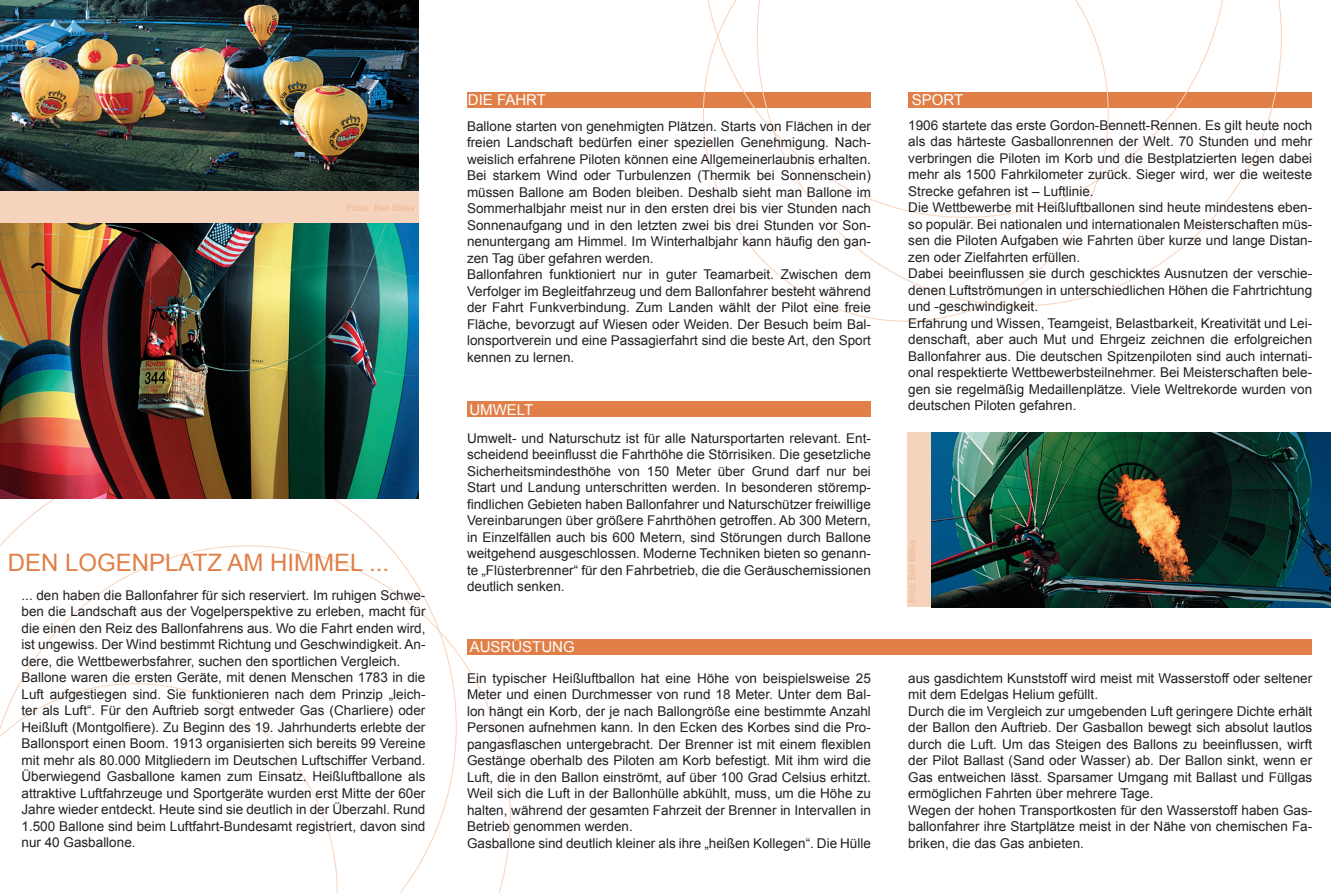
<style>
.page{position:relative;width:1331px;height:893px;background:#fff}
.page>*{position:absolute;margin:0;border:0;box-sizing:border-box;transform-origin:0 0}
.t1{font:24px "Arial";color:#e07f47}
.t2{font:15px "Arial";color:#fff}
.t3{font:13.5px/16.5px "Arial";color:#231f20}
.t4{font:9px "Arial";color:#eeb995}
</style>
<div class="page">
<div style="left:906px;top:432px;width:382px;height:175px;background:#f6d3bc"></div>
<div style="left:908px;top:92px;width:404px;height:15px;background:#e07f47"></div>
<div style="left:467px;top:639px;width:844px;height:15px;background:#e07f47"></div>
<div style="left:467px;top:402px;width:404px;height:15px;background:#e07f47"></div>
<div style="left:467px;top:92px;width:403px;height:15px;background:#e07f47"></div>
<svg style="left:703px;top:0;width:327px;height:322px"></svg>
<svg style="left:757px;top:0;width:525px;height:306px"></svg>
<div style="left:0;top:0;width:418px;height:496px;background:#f6d3bc"></div>
<svg style="left:0;top:457px;width:457px;height:436px"></svg>
<img style="left:931px;top:432px;width:400px;height:175px">
<img style="left:0;top:224px;width:418px;height:274px">
<img style="left:0;top:0;width:418px;height:191px">
<p class="t4" style="left:347px;top:202px;width:70px">Fotos: Ben Bläss</p>
<h1 class="t1" style="left:8px;top:547px;width:383px">DEN LOGENPLATZ AM HIMMEL ...</h1>
<p class="t3" style="left:22px;top:587px;width:405px">... den haben die Ballonfahrer für sich reserviert. Im ruhigen Schwe&shy;ben die Landschaft aus der Vogelperspektive zu erleben, macht für die einen den Reiz des Ballonfahrens aus. Wo die Fahrt enden wird, ist ungewiss. Der Wind bestimmt Richtung und Geschwindigkeit. An&shy;dere, die Wettbewerbsfahrer, suchen den sportlichen Vergleich.<br>Ballone waren die ersten Geräte, mit denen Menschen 1783 in die Luft aufgestiegen sind. Sie funktionieren nach dem Prinzip „leich&shy;ter als Luft“. Für den Auftrieb sorgt entweder Gas (Charliere) oder Heißluft (Montgolfiere). Zu Beginn des 19. Jahrhunderts erlebte der Ballonsport einen Boom. 1913 organisierten sich bereits 99 Vereine mit mehr als 80.000 Mitgliedern im Deutschen Luftschiffer Verband.<br>Überwiegend Gasballone kamen zum Einsatz. Heißluftballone als attraktive Luftfahrzeuge und Sportgeräte wurden erst Mitte der 60er Jahre wieder entdeckt. Heute sind sie deutlich in der Überzahl. Rund 1.500 Ballone sind beim Luftfahrt-Bundesamt registriert, davon sind nur 40 Gasballone.</p>
<p class="t2" style="left:468px;top:90px;width:80px">DIE FAHRT</p>
<p class="t3" style="left:467px;top:118px;width:405px">Ballone starten von genehmigten Plätzen. Starts von Flächen in der freien Landschaft bedürfen einer speziellen Genehmigung. Nach&shy;weislich erfahrene Piloten können eine Allgemeinerlaubnis erhalten.<br>Bei starkem Wind oder Turbulenzen (Thermik bei Sonnenschein) müssen Ballone am Boden bleiben. Deshalb sieht man Ballone im Sommerhalbjahr meist nur in den ersten drei bis vier Stunden nach Sonnenaufgang und in den letzten zwei bis drei Stunden vor Son&shy;nenuntergang am Himmel. Im Winterhalbjahr kann häufig den gan&shy;zen Tag über gefahren werden.<br>Ballonfahren funktioniert nur in guter Teamarbeit. Zwischen dem Verfolger im Begleitfahrzeug und dem Ballonfahrer besteht während der Fahrt Funkverbindung. Zum Landen wählt der Pilot eine freie Fläche, bevorzugt auf Wiesen oder Weiden. Der Besuch beim Bal&shy;lonsportverein und eine Passagierfahrt sind die beste Art, den Sport kennen zu lernen.</p>
<p class="t2" style="left:469px;top:400px;width:65px">UMWELT</p>
<p class="t3" style="left:467px;top:430px;width:405px;text-align:justify">Umwelt- und Naturschutz ist für alle Natursportarten relevant. Ent&shy;scheidend beeinflusst die Fahrthöhe die Störrisiken. Die gesetzliche Sicherheitsmindesthöhe von 150 Meter über Grund darf nur bei Start und Landung unterschritten werden. In besonderen störemp&shy;findlichen Gebieten haben Ballonfahrer und Naturschützer freiwillige Vereinbarungen über größere Fahrthöhen getroffen. Ab 300 Metern, in Einzelfällen auch bis 600 Metern, sind Störungen durch Ballone weitgehend ausgeschlossen. Moderne Techniken bieten so genann&shy;te „Flüsterbrenner“ für den Fahrbetrieb, die die Geräuschemissionen deutlich senken.</p>
<p class="t2" style="left:470px;top:637px;width:106px">AUSRÜSTUNG</p>
<p class="t2" style="left:912px;top:90px;width:53px">SPORT</p>
<p class="t3" style="left:908px;top:117px;width:405px">1906 startete das erste Gordon-Bennett-Rennen. Es gilt heute noch als das härteste Gasballonrennen der Welt. 70 Stunden und mehr verbringen die Piloten im Korb und die Bestplatzierten legen dabei mehr als 1500 Fahrkilometer zurück. Sieger wird, wer die weiteste Strecke gefahren ist – Luftlinie.<br>Die Wettbewerbe mit Heißluftballonen sind heute mindestens eben&shy;so populär. Bei nationalen und internationalen Meisterschaften müs&shy;sen die Piloten Aufgaben wie Fahrten über kurze und lange Distan&shy;zen oder Zielfahrten erfüllen.<br>Dabei beeinflussen sie durch geschicktes Ausnutzen der verschie&shy;denen Luftströmungen in unterschiedlichen Höhen die Fahrtrichtung und -geschwindigkeit.<br>Erfahrung und Wissen, Teamgeist, Belastbarkeit, Kreativität und Lei&shy;denschaft, aber auch Mut und Ehrgeiz zeichnen die erfolgreichen Ballonfahrer aus. Die deutschen Spitzenpiloten sind auch internati&shy;onal respektierte Wettbewerbsteilnehmer. Bei Meisterschaften bele&shy;gen sie regelmäßig Medaillenplätze. Viele Weltrekorde wurden von deutschen Piloten gefahren.</p>
<p class="t4" style="left:906px;top:603px;width:65px;rotate:-90deg">Foto: Ben Bläss</p>
<p class="t3" style="left:467px;top:670px;width:405px">Ein typischer Heißluftballon hat eine Höhe von beispielsweise 25<br>Meter und einen Durchmesser von rund 18 Meter. Unter dem Bal&shy;lon hängt ein Korb, der je nach Ballongröße eine bestimmte Anzahl Personen aufnehmen kann. In den Ecken des Korbes sind die Pro&shy;pangasflaschen untergebracht. Der Brenner ist mit einem flexiblen Gestänge oberhalb des Piloten am Korb befestigt. Mit ihm wird die Luft, die in den Ballon einströmt, auf über 100 Grad Celsius erhitzt.<br>Weil sich die Luft in der Ballonhülle abkühlt, muss, um die Höhe zu halten, während der gesamten Fahrzeit der Brenner in Intervallen in Betrieb genommen werden.<br>Gasballone sind deutlich kleiner als ihre „heißen Kollegen“. Die Hülle</p>
<p class="t3" style="left:908px;top:670px;width:405px">aus gasdichtem Kunststoff wird meist mit Wasserstoff oder seltener mit dem Edelgas Helium gefüllt.<br>Durch die im Vergleich zur umgebenden Luft geringere Dichte erhält der Ballon den Auftrieb. Der Gasballon bewegt sich absolut lautlos durch die Luft. Um das Steigen des Ballons zu beeinflussen, wirft der Pilot Ballast (Sand oder Wasser) ab. Der Ballon sinkt, wenn er Gas entweichen lässt. Sparsamer Umgang mit Ballast und Füllgas ermöglichen Fahrten über mehrere Tage.<br>Wegen der hohen Transportkosten für den Wasserstoff haben Gas&shy;ballonfahrer ihre Startplätze meist in der Nähe von chemischen Fa&shy;briken, die das Gas anbieten.</p>
</div>
